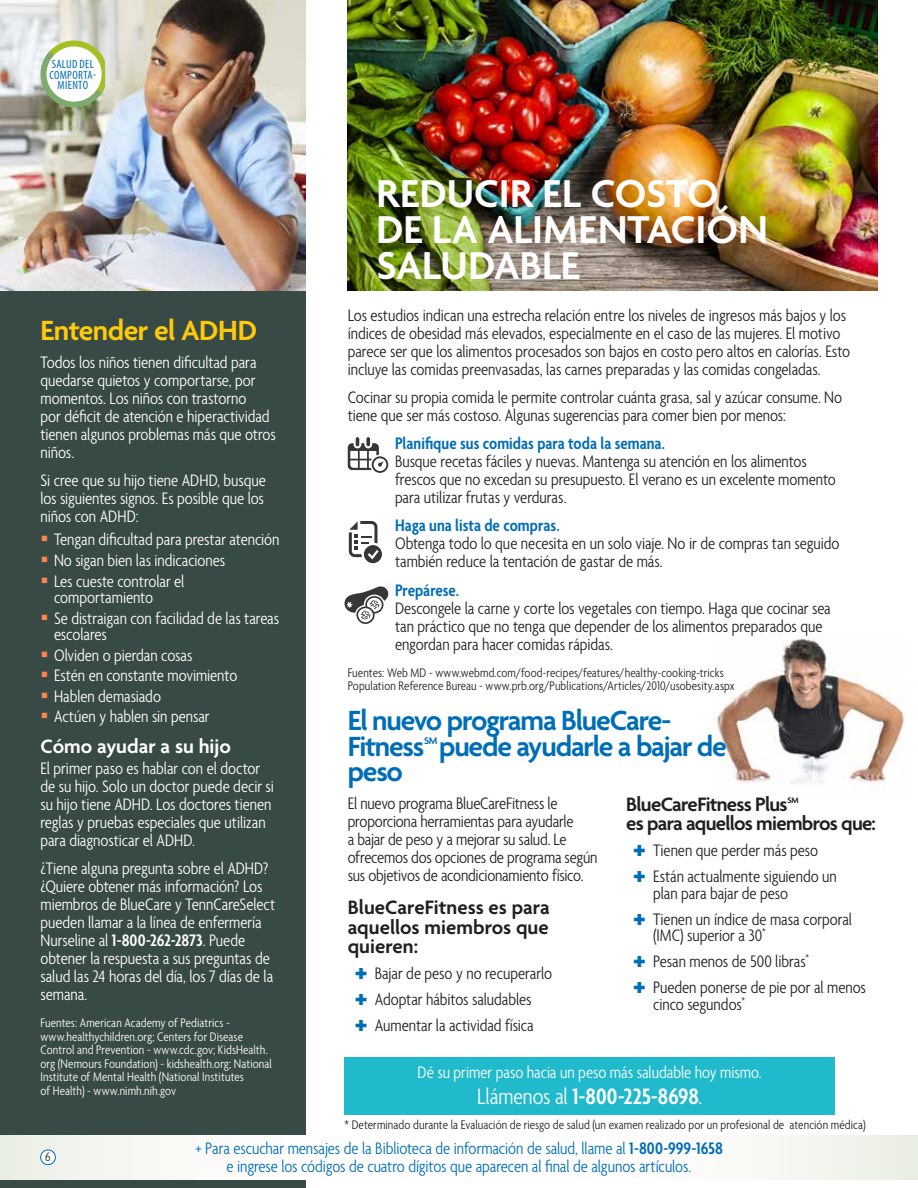
<style>
.page{position:relative;width:918px;height:1188px;background:#fff}
.page>*{position:absolute;margin:0;border:0;box-sizing:border-box;transform-origin:0 0}
.t1{font:600 42px/36px "Agenda";color:#fff}
.t2{font:600 30px/25.5px "Agenda";letter-spacing:-.04em;color:#006eb6}
.t3{font:600 30px "Agenda";letter-spacing:-.02em;color:#feca0a}
.t4{font:600 condensed 24.15px "Agenda";color:#fff}
.t5{font:600 21px/19.5px "Agenda";letter-spacing:-.01em;color:#231f20;text-align:justify}
.t6{font:600 21px "Agenda";letter-spacing:-.03em;color:#231f20}
.t7{font:600 21px "Agenda";color:#fff}
.t8{font:300 condensed 18.15px "Agenda";letter-spacing:-.005em;color:#fff}
.t9{font:300 condensed 18px/18px "Agenda";letter-spacing:-.005em;color:#231f20}
.t10{font:300 condensed 18px/18px "Agenda";letter-spacing:-.005em;color:#fff}
.t11{font:300 condensed 18px/18px "Agenda";letter-spacing:-.005em;color:#006eb6;text-align:center}
.t12{font:600 condensed 18px "Agenda";color:#006eb6}
.t13{font:300 condensed 13.5px/13.5px "Agenda";letter-spacing:.005em;color:#231f20}
.t14{font:300 condensed 13.5px/13.5px "Agenda";letter-spacing:.005em;color:#fff}
.t15{font:condensed 12px/10.5px "Myriad Pro";letter-spacing:.025em;color:#006eb6;text-align:center}
.t16{font:600 10.5px "Agenda";color:#006eb6}
.t17{font:600 8.7px "Agenda";color:#231f20}
.s1{font-weight:600}
.s2{font-weight:300}
</style>
<div class="page">
<img style="left:713px;top:637px;width:191px;height:146px">
<img style="left:348px;top:0;width:530px;height:291px">
<div style="left:0;top:282px;width:306px;height:906px;background:#384a45"></div>
<img style="left:0;top:0;width:306px;height:291px">
<svg style="left:349px;top:521px;width:33px;height:42px"></svg>
<svg style="left:348px;top:437px;width:40px;height:36px"></svg>
<svg style="left:344px;top:586px;width:45px;height:38px"></svg>
<div style="left:344px;top:1057px;width:491px;height:58px;background:#21bacc"></div>
<svg style="left:38px;top:38px;width:67px;height:72px"></svg>
<svg style="left:0;top:1135px;width:918px;height:44px"></svg>
<div style="left:41px;top:1150px;width:14px;height:15px;background:#fff;border-radius:50%"></div>
<div style="left:40px;top:1150px;width:16px;height:15px;border:1px solid #006eb6;border-radius:50%"></div>
<p class="t15" style="left:49px;top:59px;width:48px">SALUD DEL<br>COMPORTA-<br>MIENTO</p>
<h2 class="t3" style="left:40px;top:314px;width:161px">Entender el ADHD</h2>
<p class="t10" style="left:40px;top:354px;width:237px">Todos los niños tienen dificultad para quedarse quietos y comportarse, por momentos. Los niños con trastorno<br>por déficit de atención e hiperactividad tienen algunos problemas más que otros niños.</p>
<p class="t10" style="left:40px;top:473px;width:227px;text-align:justify">Si cree que su hijo tiene ADHD, busque los siguientes signos. Es posible que los niños con ADHD:</p>
<p class="t10" style="left:54px;top:531px;width:227px;line-height:20.5px">Tengan dificultad para prestar atención<br>No sigan bien las indicaciones<br>Les cueste controlar el</p>
<p class="t10" style="left:54px;top:588px;width:227px;line-height:20.5px">comportamiento<br>Se distraigan con facilidad de las tareas</p>
<p class="t10" style="left:54px;top:625px;width:185px;line-height:20.5px">escolares<br>Olviden o pierdan cosas<br>Estén en constante movimiento<br>Hablen demasiado<br>Actúen y hablen sin pensar</p>
<p class="t7" style="left:40px;top:735px;width:192px">Cómo ayudar a su hijo</p>
<p class="t10" style="left:40px;top:761px;width:235px">El primer paso es hablar con el doctor de su hijo. Solo un doctor puede decir si su hijo tiene ADHD. Los doctores tienen reglas y pruebas especiales que utilizan para diagnosticar el ADHD.</p>
<p class="t10" style="left:40px;top:861px;width:236px">¿Tiene alguna pregunta sobre el ADHD? ¿Quiere obtener más información? Los miembros de BlueCare y TennCareSelect pueden llamar a la línea de enfermería Nurseline al <span class="s1">1-800-262-2873</span>. Puede obtener la respuesta a sus preguntas de salud las 24 horas del día, los 7 días de la semana.</p>
<p class="t14" style="left:40px;top:1017px;width:233px">Fuentes: American Academy of Pediatrics - www.healthychildren.org; Centers for Disease Control and Prevention - www.cdc.gov; KidsHealth. org (Nemours Foundation) - kidshealth.org; National Institute of Mental Health (National Institutes<br>of Health) - www.nimh.nih.gov</p>
<h1 class="t1" style="left:376px;top:179px;width:393px">Reducir el costo de la alimentación salu dable</h1>
<p class="t9" style="left:348px;top:307px;width:504px">Los estudios indican una estrecha relación entre los niveles de ingresos más bajos y los índices de obesidad más elevados, especialmente en el caso de las mujeres. El motivo parece ser que los alimentos procesados son bajos en costo pero altos en calorías. Esto incluye las comidas preenvasadas, las carnes preparadas y las comidas congeladas.</p>
<p class="t9" style="left:348px;top:389px;width:496px">Cocinar su propia comida le permite controlar cuánta grasa, sal y azúcar consume. No tiene que ser más costoso. Algunas sugerencias para comer bien por menos:</p>
<p class="t12" style="left:395px;top:434px;width:272px">Planifique sus comidas para toda la semana.</p>
<p class="t9" style="left:395px;top:454px;width:442px">Busque recetas fáciles y nuevas. Mantenga su atención en los alimentos frescos que no excedan su presupuesto. El verano es un excelente momento para utilizar frutas y verduras.</p>
<p class="t12" style="left:395px;top:516px;width:166px">Haga una lista de compras.</p>
<p class="t9" style="left:395px;top:536px;width:446px">Obtenga todo lo que necesita en un solo viaje. No ir de compras tan seguido también reduce la tentación de gastar de más.</p>
<p class="t12" style="left:395px;top:580px;width:66px">Prepárese.</p>
<p class="t9" style="left:395px;top:600px;width:437px">Descongele la carne y corte los vegetales con tiempo. Haga que cocinar sea tan práctico que no tenga que depender de los alimentos preparados que engordan para hacer comidas rápidas.</p>
<p class="t13" style="left:348px;top:666px;width:388px">Fuentes: Web MD - www.webmd.com/food-recipes/features/healthy-cooking-tricks<br>Population Reference Bureau - www.prb.org/Publications/Articles/2010/usobesity.aspx</p>
<h2 class="t2" style="left:348px;top:710px;width:325px">El nuevo programa BlueCare-<br>Fitness</h2>
<p class="t16" style="left:424px;top:735px;width:8px">SM</p>
<h2 class="t2" style="left:439px;top:735px;width:289px">puede ayudarle a bajar de</h2>
<h2 class="t2" style="left:348px;top:761px;width:57px">peso</h2>
<p class="t9" style="left:348px;top:796px;width:251px">El nuevo programa BlueCareFitness le proporciona herramientas para ayudarle<br>a bajar de peso y a mejorar su salud. Le ofrecemos dos opciones de programa según sus objetivos de acondicionamiento físico.</p>
<p class="t5" style="left:348px;top:899px;width:203px">BlueCareFitness es para aquellos miembros que quieren:</p>
<p class="t9" style="left:375px;top:962px;width:179px;line-height:26px">Bajar de peso y no recuperarlo<br>Adoptar hábitos saludables<br>Aumentar la actividad física</p>
<p class="t6" style="left:626px;top:793px;width:163px">BlueCareFitness Plus</p>
<p class="t17" style="left:787px;top:796px;width:7px">SM</p>
<p class="t6" style="left:626px;top:812px;width:251px">es para aquellos miembros que:</p>
<p class="t9" style="left:653px;top:839px;width:185px;line-height:26px">Tienen que perder más peso<br>Están actualmente siguiendo un</p>
<p class="t9" style="left:653px;top:881px;width:201px;line-height:26px">plan para bajar de peso<br>Tienen un índice de masa corporal</p>
<p class="t9" style="left:653px;top:924px;width:214px;line-height:26px">(IMC) superior a 30<sup>*<br></sup>Pesan menos de 500 libras<sup>*<br></sup>Pueden ponerse de pie por al menos</p>
<p class="t9" style="left:653px;top:996px;width:93px">cinco segundos<sup>*</sup></p>
<p class="t8" style="left:418px;top:1062px;width:346px">Dé su primer paso hacia un peso más saludable hoy mismo.</p>
<h3 class="t4" style="left:477px;top:1083px;width:227px"><span class="s2">Llámenos al</span> 1-800-225-8698<span class="s2">.</span></h3>
<p class="t13" style="left:344px;top:1119px;width:523px">* Determinado durante la Evaluación de riesgo de salud (un examen realizado por un profesional de atención médica)</p>
<p class="t13" style="left:45px;top:1151px;width:7px">6</p>
<p class="t11" style="left:195px;top:1140px;width:529px">+ Para escuchar mensajes de la Biblioteca de información de salud, llame al <span class="s1">1-800-999-1658 </span>e ingrese los códigos de cuatro dígitos que aparecen al final de algunos artículos.</p>
</div>
